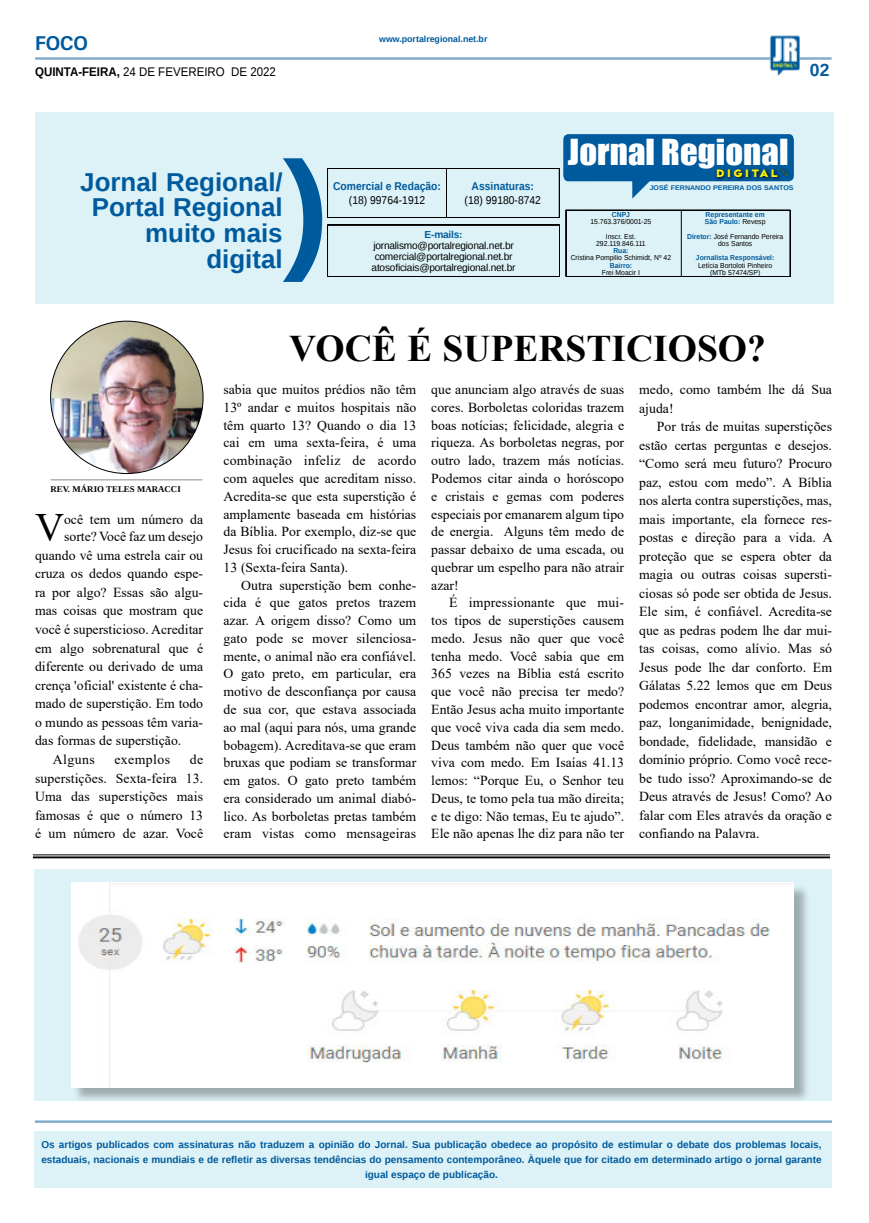
<style>
.page{position:relative;width:869px;height:1223px;background:#fff}
.page>*{position:absolute;margin:0;border:0;box-sizing:border-box;transform-origin:0 0}
.MATÉRIA{font:40.12px "Times New Roman";color:#000}
.TÍTULO{font:700 37.5px "Times New Roman";color:#000}
.t1{font:33px "Impact";color:#fff;scale:1.05 1}
.TÍTULO-2{font:700 25.88px/26px "Liberation Sans";color:#005b9e;text-align:right}
.TITULO_PG{font:700 20px "Univers";color:#005a9e}
.TÍTULO-3{font:700 17.5px "Liberation Sans";color:#005a9e}
.MATÉRIA-2{font:13.75px/17.8px "Times New Roman";color:#000;text-align:justify}
.MATÉRIA-3{font:13.75px "Times New Roman";letter-spacing:.03em;color:#000}
.DATA_PG{font:12.5px "Liberation Sans";color:#000;scale:.92 1}
.t2{font:700 11.25px "Liberation Sans";color:#005b9e;scale:.92 1}
.t3{font:11.25px "Liberation Sans";color:#000;scale:.92 1}
.t4{font:800 11.12px "Neufreit";letter-spacing:.23em;color:#fff200;scale:1.08 1}
.MATÉRIA-4{font:10.12px "Liberation Sans";letter-spacing:-.02em;color:#000}
.MATÉRIA-5{font:700 10.12px "Liberation Sans";letter-spacing:-.02em;color:#005b9e}
.Jr_Legenda{font:700 10px/14.6px "Liberation Sans";color:#005b9e;text-align:center}
.CRÉDITO_NOME{font:700 8.88px "Liberation Serif";color:#000}
.DATA_PG-2{font:700 8.75px "Liberation Sans";color:#005a9e}
.LEGENDA{font:7.25px "Liberation Sans";color:#000;scale:.94 1}
.LEGENDA-2{font:700 7.25px "Liberation Sans";color:#005b9e;scale:.94 1}
.TÍTULO-4{font:700 6.75px "Liberation Sans";color:#005b9e;scale:1.05 1}
.s1{font-weight:700}
.s2{font-weight:400;color:#000}
.s3{font-weight:700;color:#005b9e}
</style>
<div class="page">
<hr style="left:35px;top:57px;width:796px;height:3px;background:#005a9e">
<img style="left:769px;top:36px;width:30px;height:40px">
<div style="left:35px;top:868px;width:796px;height:232px;background:#ddf2f6"></div>
<div style="left:73px;top:884px;width:736px;height:218px;background:#000;opacity:.29"></div>
<img style="left:71px;top:882px;width:722px;height:205px">
<div style="left:35px;top:112px;width:797px;height:191px;background:#ddf2f6"></div>
<svg style="left:283px;top:134px;width:510px;height:148px"></svg>
<div style="left:35px;top:1131px;width:796px;height:56px;background:#ddf2f6"></div>
<hr style="left:35px;top:1120px;width:796px;height:2px;background:#005a9e">
<hr style="left:33px;top:854px;width:796px;height:1px;background:#000101">
<hr style="left:33px;top:856px;width:796px;height:2px;background:#000101">
<img style="left:51px;top:321px;width:152px;height:152px;border-radius:76px">
<hr style="left:50px;top:479px;width:152px;height:1px;background:#939598">
<p class="TITULO_PG" style="left:35px;top:31px;width:55px">FOCO</p>
<p class="DATA_PG" style="left:35px;top:65px;width:263px"><span class="s1">QUINTA-FEIRA,</span> 24 DE FEVEREIRO DE 2022</p>
<p class="DATA_PG-2" style="left:379px;top:33px;width:110px">www.portalregional.net.br</p>
<p class="TÍTULO-3" style="left:809px;top:58px;width:21px">02</p>
<p class="TÍTULO-2" style="left:80px;top:168px;width:204px">Jornal Regional/<br>Portal Regional muito mais digital</p>
<p class="t2" style="left:333px;top:179px;width:119px">Comercial e Redação:</p>
<p class="t3" style="left:349px;top:193px;width:84px">(18) 99764-1912</p>
<p class="t2" style="left:471px;top:179px;width:69px">Assinaturas:</p>
<p class="t3" style="left:464px;top:193px;width:84px">(18) 99180-8742</p>
<p class="MATÉRIA-5" style="left:424px;top:227px;width:40px">E-mails:</p>
<p class="MATÉRIA-4" style="left:373px;top:239px;width:142px">jornalismo@portalregional.net.br</p>
<p class="MATÉRIA-4" style="left:374px;top:251px;width:139px">comercial@portalregional.net.br</p>
<p class="MATÉRIA-4" style="left:371px;top:262px;width:145px">atosoficiais@portalregional.net.br</p>
<p class="t1" style="left:567px;top:127px;width:211px">Jornal Regional</p>
<p class="t4" style="left:715px;top:166px;width:58px">DIGITAL</p>
<p class="LEGENDA-2" style="left:611px;top:209px;width:21px">CNPJ</p>
<p class="LEGENDA" style="left:590px;top:218px;width:66px">15.763.376/0001-25</p>
<p class="LEGENDA" style="left:605px;top:232px;width:33px">Inscr. Est.</p>
<p class="LEGENDA" style="left:596px;top:239px;width:54px">292.119.846.111</p>
<p class="LEGENDA-2" style="left:613px;top:246px;width:18px">Rua:</p>
<p class="LEGENDA" style="left:570px;top:254px;width:108px">Cristina Pompilio Schimidt, Nº 42</p>
<p class="LEGENDA-2" style="left:609px;top:260px;width:25px">Bairro:</p>
<p class="LEGENDA" style="left:601px;top:268px;width:42px">Frei Moacir I</p>
<p class="TÍTULO-4" style="left:649px;top:183px;width:138px">JOSÉ FERNANDO PEREIRA DOS SANTOS</p>
<p class="LEGENDA-2" style="left:705px;top:209px;width:64px">Representante em</p>
<p class="LEGENDA-2" style="left:704px;top:217px;width:66px">São Paulo: <span class="s2">Revesp</span></p>
<p class="LEGENDA" style="left:686px;top:232px;width:104px"><span class="s3">Diretor:</span> José Fernando Pereira</p>
<p class="LEGENDA" style="left:717px;top:239px;width:38px">dos Santos</p>
<p class="LEGENDA-2" style="left:695px;top:253px;width:85px">Jornalista Responsável:</p>
<p class="LEGENDA" style="left:697px;top:261px;width:80px">Letícia Bortoloti Pinheiro</p>
<p class="LEGENDA" style="left:709px;top:268px;width:55px">(MTb 57474/SP)</p>
<p class="TÍTULO" style="left:289px;top:321px;width:478px">VOCÊ É SUPERSTICIOSO?</p>
<p class="CRÉDITO_NOME" style="left:50px;top:483px;width:132px">REV. MÁRIO TELES MARACCI</p>
<p class="MATÉRIA" style="left:35px;top:499px;width:31px">V</p>
<p class="MATÉRIA-2" style="left:64px;top:509px;width:140px">ocê tem um número da</p>
<p class="MATÉRIA-2" style="left:64px;top:527px;width:140px">sorte? Você faz um desejo</p>
<p class="MATÉRIA-2" style="left:35px;top:545px;width:169px">quando vê uma estrela cair ou</p>
<p class="MATÉRIA-2" style="left:35px;top:564px;width:169px">cruza os dedos quando espe-</p>
<p class="MATÉRIA-2" style="left:35px;top:583px;width:169px">ra por algo? Essas são algu-</p>
<p class="MATÉRIA-2" style="left:35px;top:601px;width:169px">mas coisas que mostram que</p>
<p class="MATÉRIA-2" style="left:35px;top:620px;width:169px">você é supersticioso. Acreditar</p>
<p class="MATÉRIA-2" style="left:35px;top:638px;width:169px">em algo sobrenatural que é</p>
<p class="MATÉRIA-2" style="left:35px;top:657px;width:169px">diferente ou derivado de uma</p>
<p class="MATÉRIA-2" style="left:35px;top:675px;width:169px">crença 'oficial' existente é cha-</p>
<p class="MATÉRIA-2" style="left:35px;top:694px;width:169px">mado de superstição. Em todo</p>
<p class="MATÉRIA-2" style="left:35px;top:713px;width:169px">o mundo as pessoas têm varia-</p>
<p class="MATÉRIA-2" style="left:35px;top:731px;width:148px">das formas de superstição.</p>
<p class="MATÉRIA-2" style="left:53px;top:750px;width:43px">Alguns</p>
<p class="MATÉRIA-3" style="left:114px;top:749px;width:57px">exemplos</p>
<p class="MATÉRIA-2" style="left:35px;top:749px;width:170px;line-height:18.6px;text-indent:155px">de superstições. Sexta-feira 13.<br>Uma das superstições mais famosas é que o número 13 é um número de azar. Você</p>
<p class="MATÉRIA-2" style="left:223px;top:380px;width:194px">sabia que muitos prédios não têm 13º andar e muitos hospitais não têm quarto 13? Quando o dia 13 cai em uma sexta-feira, é uma combinação infeliz de acordo com aqueles que acreditam nisso.<br>Acredita-se que esta superstição é amplamente baseada em histórias da Bíblia. Por exemplo, diz-se que Jesus foi crucificado na sexta-feira 13 (Sexta-feira Santa).</p>
<p class="MATÉRIA-2" style="left:223px;top:575px;width:194px;text-indent:18px">Outra superstição bem conhe&shy;cida é que gatos pretos trazem azar. A origem disso? Como um gato pode se mover silenciosa&shy;mente, o animal não era confiável.<br>O gato preto, em particular, era motivo de desconfiança por causa de sua cor, que estava associada ao mal (aqui para nós, uma grande bobagem). Acreditava-se que eram bruxas que podiam se transformar em gatos. O gato preto também era considerado um animal diabó&shy;lico. As borboletas pretas também eram vistas como mensageiras</p>
<p class="MATÉRIA-2" style="left:431px;top:380px;width:194px">que anunciam algo através de suas cores. Borboletas coloridas trazem boas notícias; felicidade, alegria e riqueza. As borboletas negras, por outro lado, trazem más notícias.<br>Podemos citar ainda o horóscopo e cristais e gemas com poderes especiais por emanarem algum tipo de energia. Alguns têm medo de passar debaixo de uma escada, ou quebrar um espelho para não atrair azar!</p>
<p class="MATÉRIA-2" style="left:431px;top:593px;width:194px;text-indent:18px">É impressionante que mui&shy;tos tipos de superstições causem medo. Jesus não quer que você tenha medo. Você sabia que em 365 vezes na Bíblia está escrito que você não precisa ter medo?<br>Então Jesus acha muito importante que você viva cada dia sem medo.<br>Deus também não quer que você viva com medo. Em Isaías 41.13 lemos: “Porque Eu, o Senhor teu Deus, te tomo pela tua mão direita; e te digo: Não temas, Eu te ajudo”.<br>Ele não apenas lhe diz para não ter</p>
<p class="MATÉRIA-2" style="left:639px;top:380px;width:194px;line-height:18.5px">medo, como também lhe dá Sua ajuda!</p>
<p class="MATÉRIA-2" style="left:639px;top:417px;width:195px;line-height:18.5px;text-indent:18px">Por trás de muitas superstições estão certas perguntas e desejos. “Como será meu futuro? Procuro paz, estou com medo”. A Bíblia nos alerta contra superstições, mas, mais importante, ela fornece res&shy;postas e direção para a vida. A proteção que se espera obter da magia ou outras coisas supersti&shy;ciosas só pode ser obtida de Jesus.<br>Ele sim, é confiável. Acredita-se que as pedras podem lhe dar mui&shy;tas coisas, como alívio. Mas só Jesus pode lhe dar conforto. Em Gálatas 5.22 lemos que em Deus podemos encontrar amor, alegria, paz, longanimidade, benignidade, bondade, fidelidade, mansidão e domínio próprio. Como você rece&shy;be tudo isso? Aproximando-se de Deus através de Jesus! Como? Ao falar com Eles através da oração e confiando na Palavra.</p>
<p class="Jr_Legenda" style="left:41px;top:1137px;width:781px">Os artigos publicados com assinaturas não traduzem a opinião do Jornal. Sua publicação obedece ao propósito de estimular o debate dos problemas locais, estaduais, nacionais e mundiais e de refletir as diversas tendências do pensamento contemporâneo. Àquele que for citado em determinado artigo o jornal garante igual espaço de publicação.</p>
</div>
